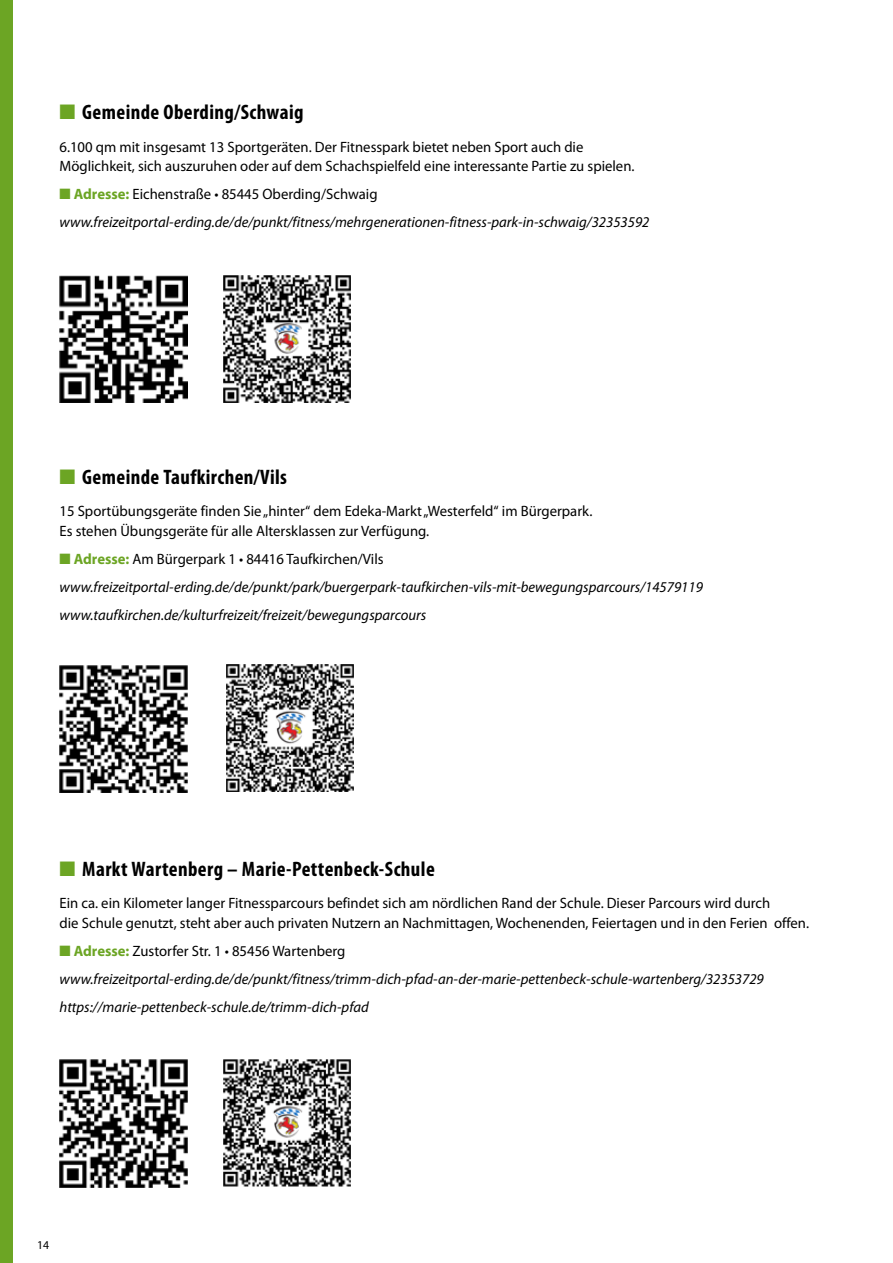
<style>
.page{position:relative;width:893px;height:1263px;background:#fff}
.page>*{position:absolute;margin:0;border:0;box-sizing:border-box;transform-origin:0 0}
.t1{font:700 condensed 21px "Myriad Pro";letter-spacing:.02em;color:#000}
.t2{font:italic 15px/28px "Myriad Pro";color:#000}
.t3{font:15px/19.5px "Myriad Pro";color:#000}
.t4{font:12px "Myriad Pro";color:#000}
.s1{color:#6ca524}
.s2{font-weight:700;font-style:normal;color:#6ca524}
.s3{font-style:normal}
</style>
<div class="page">
<img style="left:60px;top:275px;width:127px;height:128px">
<img style="left:223px;top:275px;width:128px;height:128px">
<img style="left:60px;top:665px;width:127px;height:127px">
<img style="left:226px;top:664px;width:128px;height:128px">
<img style="left:60px;top:1060px;width:127px;height:127px">
<img style="left:223px;top:1059px;width:128px;height:127px">
<div style="left:0;top:0;width:13px;height:1263px;background:#6ca524"></div>
<h1 class="t1" style="left:60px;top:99px;width:245px"><span class="s1">■</span> Gemeinde Oberding/Schwaig</h1>
<p class="t3" style="left:60px;top:137px;width:576px">6.100 qm mit insgesamt 13 Sportgeräten. Der Fitnesspark bietet neben Sport auch die<br>Möglichkeit, sich auszuruhen oder auf dem Schachspielfeld eine interessante Partie zu spielen.</p>
<p class="t2" style="left:60px;top:180px;width:591px"><span class="s1">■</span> <span class="s2">Adresse:</span> <span class="s3">Eichenstraße • 85445 Oberding/Schwaig </span>www.freizeitportal-erding.de/de/punkt/fitness/mehrgenerationen-fitness-park-in-schwaig/32353592</p>
<h1 class="t1" style="left:60px;top:464px;width:229px"><span class="s1">■</span> Gemeinde Taufkirchen/Vils</h1>
<p class="t3" style="left:60px;top:501px;width:534px">15 Sportübungsgeräte finden Sie „hinter“ dem Edeka-Markt „Westerfeld“ im Bürgerpark.<br>Es stehen Übungsgeräte für alle Altersklassen zur Verfügung.</p>
<p class="t2" style="left:60px;top:544px;width:645px"><span class="s1">■</span> <span class="s2">Adresse:</span> <span class="s3">Am Bürgerpark 1 • 84416 Taufkirchen/Vils </span>www.freizeitportal-erding.de/de/punkt/park/buergerpark-taufkirchen-vils-mit-bewegungsparcours/14579119 www.taufkirchen.de/kulturfreizeit/freizeit/bewegungsparcours</p>
<h1 class="t1" style="left:60px;top:856px;width:377px"><span class="s1">■</span> Markt Wartenberg – Marie-Pettenbeck-Schule</h1>
<p class="t3" style="left:60px;top:893px;width:751px">Ein ca. ein Kilometer langer Fitnessparcours befindet sich am nördlichen Rand der Schule. Dieser Parcours wird durch<br>die Schule genutzt, steht aber auch privaten Nutzern an Nachmittagen, Wochenenden, Feiertagen und in den Ferien offen.</p>
<p class="t2" style="left:60px;top:936px;width:706px"><span class="s1">■</span> <span class="s2">Adresse:</span> <span class="s3">Zustorfer Str. 1 • 85456 Wartenberg </span>www.freizeitportal-erding.de/de/punkt/fitness/trimm-dich-pfad-an-der-marie-pettenbeck-schule-wartenberg/32353729 https://marie-pettenbeck-schule.de/trimm-dich-pfad</p>
<p class="t4" style="left:37px;top:1237px;width:14px">14</p>
</div>
